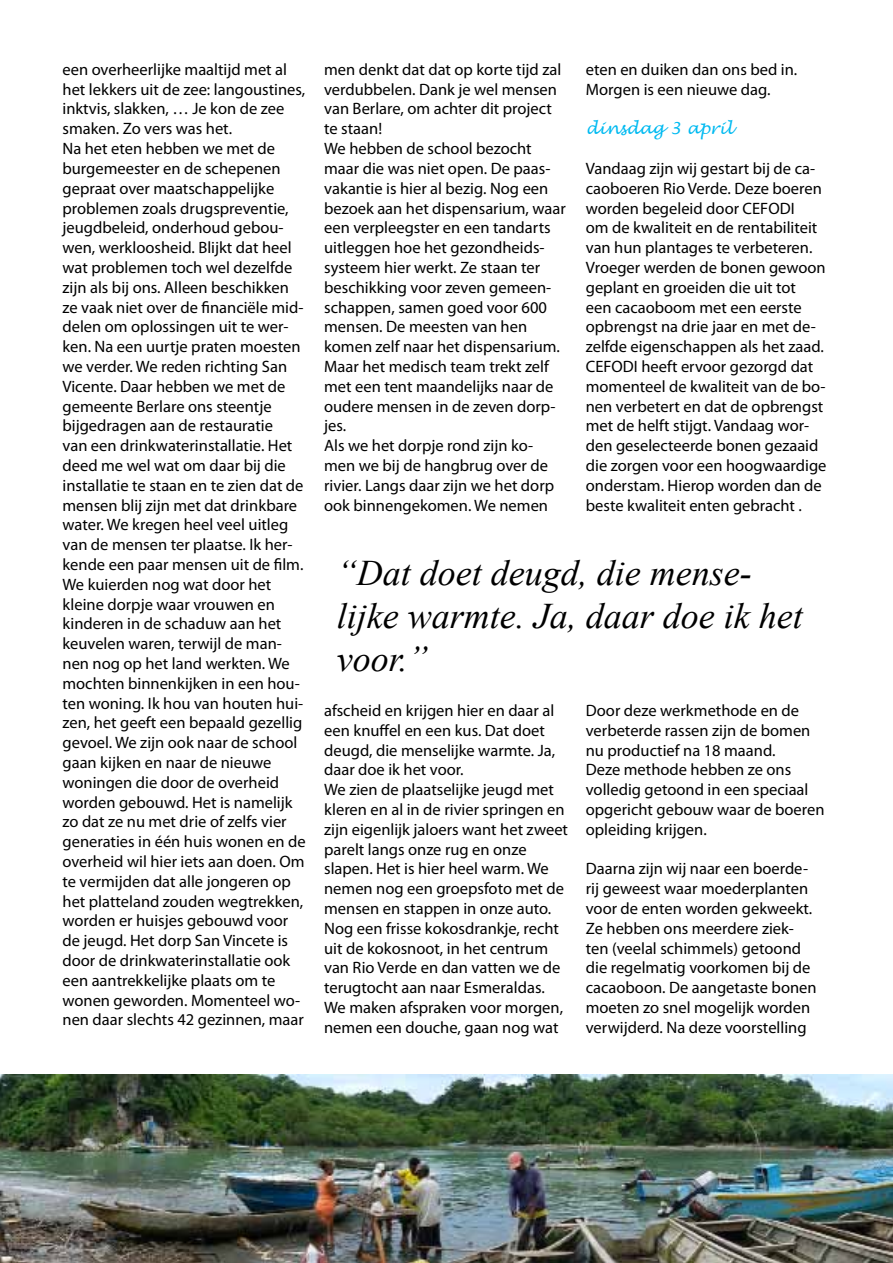
<style>
.page{position:relative;width:893px;height:1263px;background:#fff}
.page>*{position:absolute;margin:0;border:0;box-sizing:border-box;transform-origin:0 0}
.t1{font:italic 36px/43.2px "Times New Roman";color:#000}
.t2{font:16.5px/19.8px "Myriad Pro";color:#000}
.t3{font:italic 16.5px "Lucida Handwriting";color:#00baf1}
</style>
<div class="page">
<img style="left:0;top:1074px;width:893px;height:189px">
<p class="t2" style="left:63px;top:59px;width:245px">een overheerlijke maaltijd met al het lekkers uit de zee: langoustines, inktvis, slakken, … Je kon de zee smaken. Zo vers was het.<br>Na het eten hebben we met de burgemeester en de schepenen gepraat over maatschappelijke problemen zoals drugspreventie, jeugdbeleid, onderhoud gebou&shy;wen, werkloosheid. Blijkt dat heel wat problemen toch wel dezelfde zijn als bij ons. Alleen beschikken ze vaak niet over de financiële mid&shy;delen om oplossingen uit te wer&shy;ken. Na een uurtje praten moesten we verder. We reden richting San<br>Vicente. Daar hebben we met de gemeente Berlare ons steentje bijgedragen aan de restauratie<br>van een drinkwaterinstallatie. Het deed me wel wat om daar bij die installatie te staan en te zien dat de mensen blij zijn met dat drinkbare water. We kregen heel veel uitleg van de mensen ter plaatse. Ik her&shy;kende een paar mensen uit de film.<br>We kuierden nog wat door het kleine dorpje waar vrouwen en kinderen in de schaduw aan het keuvelen waren, terwijl de man&shy;nen nog op het land werkten. We mochten binnenkijken in een hou&shy;ten woning. Ik hou van houten hui&shy;zen, het geeft een bepaald gezellig gevoel. We zijn ook naar de school gaan kijken en naar de nieuwe woningen die door de overheid worden gebouwd. Het is namelijk zo dat ze nu met drie of zelfs vier generaties in één huis wonen en de overheid wil hier iets aan doen. Om te vermijden dat alle jongeren op het platteland zouden wegtrekken, worden er huisjes gebouwd voor de jeugd. Het dorp San Vincete is door de drinkwaterinstallatie ook een aantrekkelijke plaats om te wonen geworden. Momenteel wo&shy;nen daar slechts 42 gezinnen, maar</p>
<p class="t2" style="left:324px;top:59px;width:243px">men denkt dat dat op korte tijd zal verdubbelen. Dank je wel mensen van Berlare, om achter dit project te staan!<br>We hebben de school bezocht maar die was niet open. De paas&shy;vakantie is hier al bezig. Nog een bezoek aan het dispensarium, waar een verpleegster en een tandarts uitleggen hoe het gezondheids&shy;systeem hier werkt. Ze staan ter beschikking voor zeven gemeen&shy;schappen, samen goed voor 600 mensen. De meesten van hen komen zelf naar het dispensarium.<br>Maar het medisch team trekt zelf met een tent maandelijks naar de oudere mensen in de zeven dorp&shy;jes.<br>Als we het dorpje rond zijn ko&shy;men we bij de hangbrug over de rivier. Langs daar zijn we het dorp ook binnengekomen. We nemen</p>
<p class="t2" style="left:586px;top:59px;width:213px">eten en duiken dan ons bed in.<br>Morgen is een nieuwe dag.</p>
<p class="t3" style="left:586px;top:118px;width:148px">dinsdag 3 april</p>
<p class="t2" style="left:586px;top:158px;width:242px">Vandaag zijn wij gestart bij de ca&shy;caoboeren Rio Verde. Deze boeren worden begeleid door CEFODI<br>om de kwaliteit en de rentabiliteit van hun plantages te verbeteren.<br>Vroeger werden de bonen gewoon geplant en groeiden die uit tot<br>een cacaoboom met een eerste opbrengst na drie jaar en met de&shy;zelfde eigenschappen als het zaad.<br>CEFODI heeft ervoor gezorgd dat momenteel de kwaliteit van de bo&shy;nen verbetert en dat de opbrengst met de helft stijgt. Vandaag wor&shy;den geselecteerde bonen gezaaid die zorgen voor een hoogwaardige onderstam. Hierop worden dan de beste kwaliteit enten gebracht .</p>
<h1 class="t1" style="left:337px;top:550px;width:467px">“Dat doet deugd, die mense&shy;lijke warmte. Ja, daar doe ik het voor.”</h1>
<p class="t2" style="left:324px;top:700px;width:245px">afscheid en krijgen hier en daar al een knuffel en een kus. Dat doet deugd, die menselijke warmte. Ja, daar doe ik het voor.<br>We zien de plaatselijke jeugd met kleren en al in de rivier springen en zijn eigenlijk jaloers want het zweet parelt langs onze rug en onze slapen. Het is hier heel warm. We nemen nog een groepsfoto met de mensen en stappen in onze auto.<br>Nog een frisse kokosdrankje, recht uit de kokosnoot, in het centrum van Rio Verde en dan vatten we de terugtocht aan naar Esmeraldas.<br>We maken afspraken voor morgen, nemen een douche, gaan nog wat</p>
<p class="t2" style="left:586px;top:700px;width:240px">Door deze werkmethode en de verbeterde rassen zijn de bomen nu productief na 18 maand.<br>Deze methode hebben ze ons volledig getoond in een speciaal opgericht gebouw waar de boeren opleiding krijgen.</p>
<p class="t2" style="left:586px;top:859px;width:232px">Daarna zijn wij naar een boerde&shy;rij geweest waar moederplanten voor de enten worden gekweekt.<br>Ze hebben ons meerdere ziek&shy;ten (veelal schimmels) getoond die regelmatig voorkomen bij de cacaoboon. De aangetaste bonen moeten zo snel mogelijk worden verwijderd. Na deze voorstelling</p>
</div>
